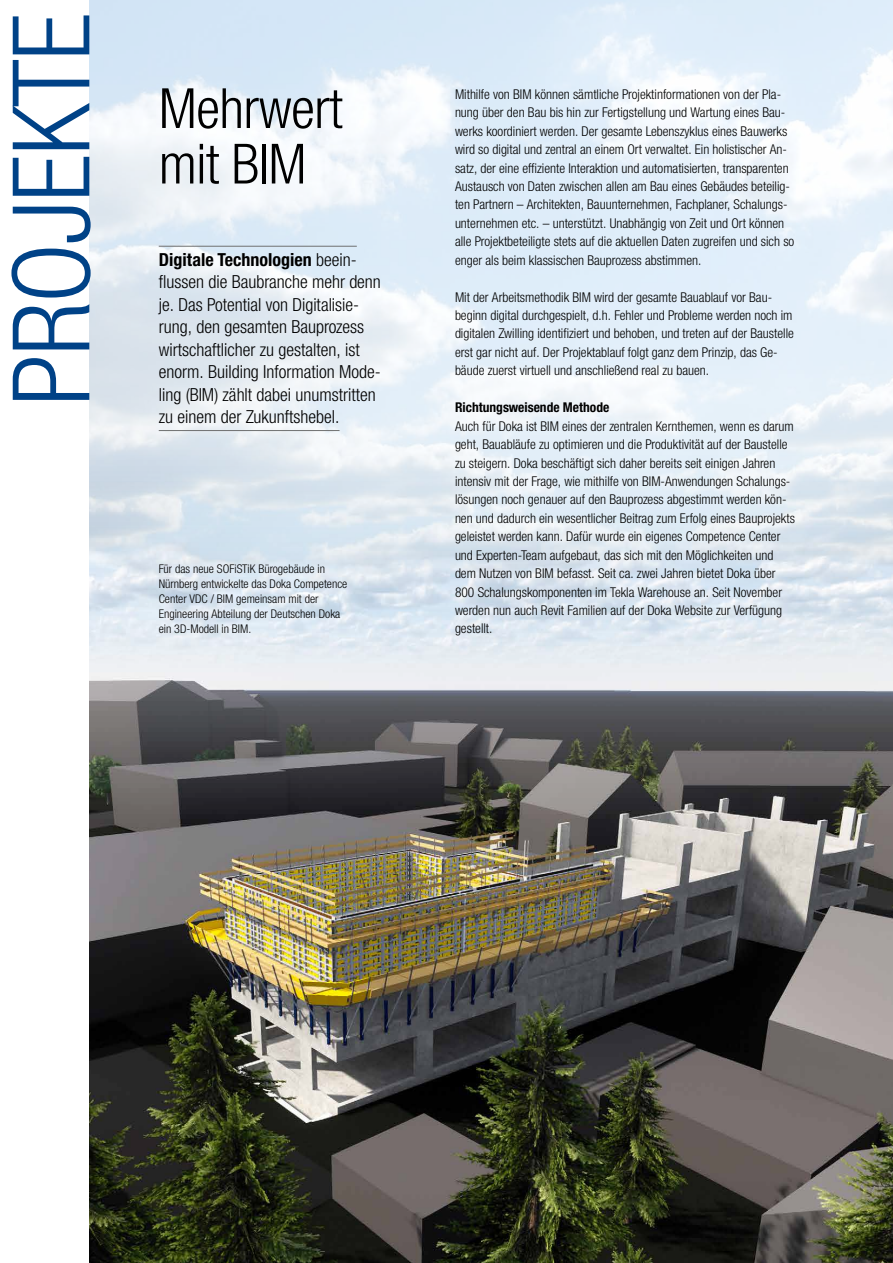
<style>
.page{position:relative;width:893px;height:1263px;background:#fff}
.page>*{position:absolute;margin:0;border:0;box-sizing:border-box;transform-origin:0 0}
.t1{font:300 condensed 107.25px "Helvetica Neue LTW1 G";letter-spacing:-.01em;color:#004287}
.t2{font:300 condensed 55.5px/55.5px "Helvetica Neue LTW1 G";letter-spacing:-.01em;color:#000}
.t3{font:300 condensed 18px/22.5px "Helvetica Neue LTW1 G";color:#000}
.t4{font:300 condensed 13.5px/18.5px "Helvetica Neue LTW1 G";color:#000}
.t5{font:700 condensed 13.5px "Helvetica Neue LTW1 G";color:#000}
.t6{font:300 condensed 12px/15px "Helvetica Neue LTW1 G";color:#000}
.s1{font-weight:700}
</style>
<div class="page">
<img style="left:89px;top:0;width:804px;height:1263px">
<hr style="left:159px;top:246px;width:198px;height:1px;background:#6f7070">
<hr style="left:159px;top:430px;width:181px;height:1px;background:#6f7070">
<h1 class="t1" style="left:-11px;top:406px;width:395px;rotate:-90deg">PROJEKTE</h1>
<h2 class="t2" style="left:159px;top:81px;width:185px">Mehrwert mit BIM</h2>
<p class="t3" style="left:159px;top:248px;width:224px"><span class="s1">Digitale Technologien</span> beein&shy;flussen die Baubranche mehr denn je. Das Potential von Digitalisie&shy;rung, den gesamten Bauprozess wirtschaftlicher zu gestalten, ist enorm. Building Information Mode&shy;ling (BIM) zählt dabei unumstritten zu einem der Zukunftshebel.</p>
<p class="t6" style="left:159px;top:562px;width:190px">Für das neue SOFiSTiK Bürogebäude in Nürnberg entwickelte das Doka Competence Center VDC / BIM gemeinsam mit der Engineering Abteilung der Deutschen Doka ein 3D-Modell in BIM.</p>
<p class="t4" style="left:455px;top:85px;width:341px">Mithilfe von BIM können sämtliche Projektinformationen von der Pla&shy;nung über den Bau bis hin zur Fertigstellung und Wartung eines Bau&shy;werks koordiniert werden. Der gesamte Lebenszyklus eines Bauwerks wird so digital und zentral an einem Ort verwaltet. Ein holistischer An&shy;satz, der eine effiziente Interaktion und automatisierten, transparenten Austausch von Daten zwischen allen am Bau eines Gebäudes beteilig&shy;ten Partnern – Architekten, Bauunternehmen, Fachplaner, Schalungs&shy;unternehmen etc. – unterstützt. Unabhängig von Zeit und Ort können alle Projektbeteiligte stets auf die aktuellen Daten zugreifen und sich so enger als beim klassischen Bauprozess abstimmen.</p>
<p class="t4" style="left:455px;top:288px;width:340px">Mit der Arbeitsmethodik BIM wird der gesamte Bauablauf vor Bau&shy;beginn digital durchgespielt, d.h. Fehler und Probleme werden noch im digitalen Zwilling identifiziert und behoben, und treten auf der Baustelle erst gar nicht auf. Der Projektablauf folgt ganz dem Prinzip, das Ge&shy;bäude zuerst virtuell und anschließend real zu bauen.</p>
<p class="t5" style="left:455px;top:399px;width:156px">Richtungsweisende Methode</p>
<p class="t4" style="left:455px;top:417px;width:341px">Auch für Doka ist BIM eines der zentralen Kernthemen, wenn es darum geht, Bauabläufe zu optimieren und die Produktivität auf der Baustelle zu steigern. Doka beschäftigt sich daher bereits seit einigen Jahren intensiv mit der Frage, wie mithilfe von BIM-Anwendungen Schalungs&shy;lösungen noch genauer auf den Bauprozess abgestimmt werden kön&shy;nen und dadurch ein wesentlicher Beitrag zum Erfolg eines Bauprojekts geleistet werden kann. Dafür wurde ein eigenes Competence Center und Experten-Team aufgebaut, das sich mit den Möglichkeiten und dem Nutzen von BIM befasst. Seit ca. zwei Jahren bietet Doka über 800 Schalungskomponenten im Tekla Warehouse an. Seit November werden nun auch Revit Familien auf der Doka Website zur Verfügung gestellt.</p>
</div>
